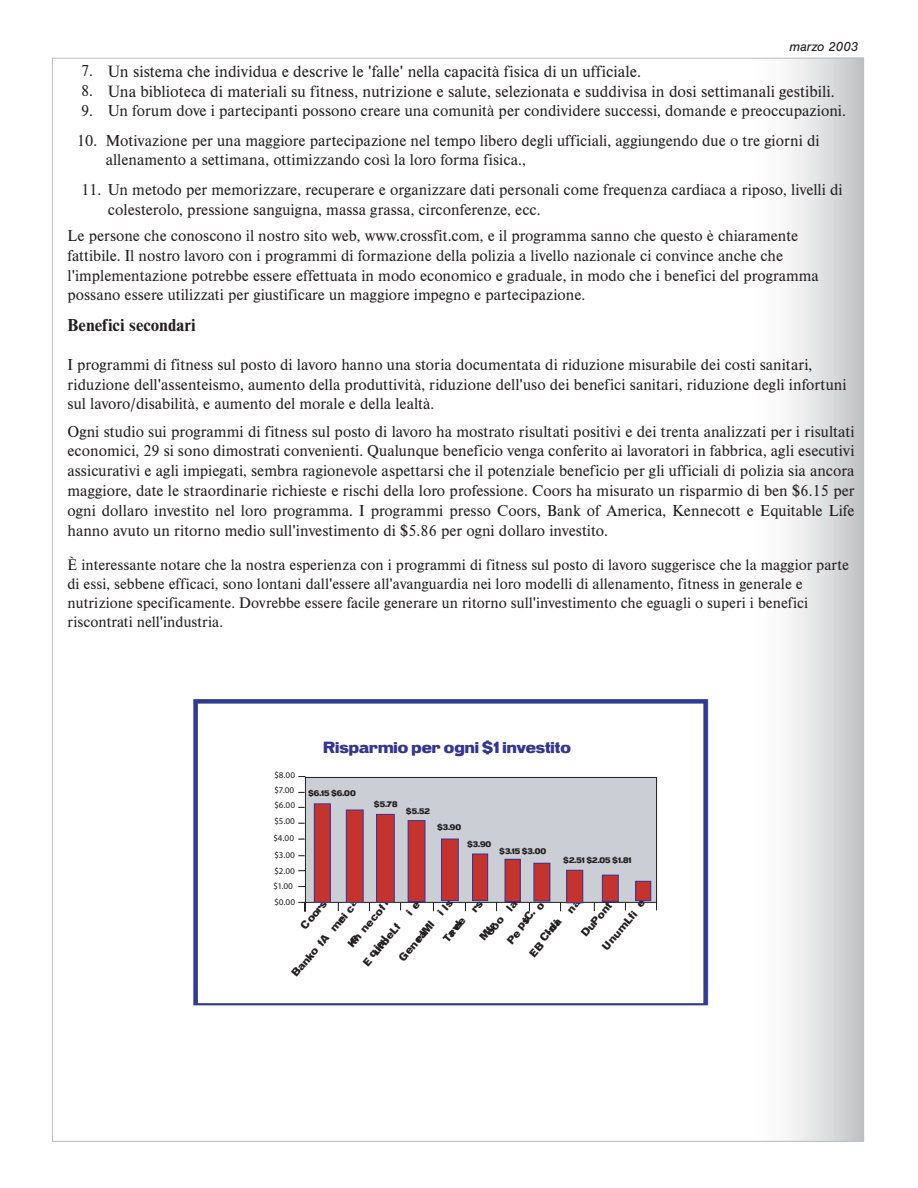
<style>
.page{position:relative;width:918px;height:1188px;background:#fff}
.page>*{position:absolute;margin:0;border:0;box-sizing:border-box;transform-origin:0 0}
.t1{font:700 18px "Nimbus Rom D";color:#231f20}
.t2{font:16.95px "Nimbus Rom D";color:#231f20}
.t3{font:16.5px/19.8px "Nimbus Rom D";color:#231f20}
.t4{font:16.35px/19.6px "Nimbus Rom D";color:#231f20}
.t5{font:15.9px/19.2px "Nimbus Rom D";color:#231f20}
.t6{font:800 14.1px "Pennypacker";color:#343696}
.t7{font:italic 13.5px "Nimbus San";color:#231f20}
.t8{font:800 9.45px/19.8px "Pennypacker";color:#231f20}
.t9{font:500 8.85px "Akagi Pro";color:#231f20}
.t10{font:800 7.05px "Pennypacker";color:#231f20}
.s1{font-size:16.5px}
</style>
<div class="page">
<img style="left:193px;top:699px;width:516px;height:306px">
<svg style="left:400px;top:901px;width:21px;height:14px"></svg>
<svg style="left:415px;top:931px;width:12px;height:13px"></svg>
<svg style="left:433px;top:900px;width:33px;height:37px"></svg>
<svg style="left:472px;top:900px;width:12px;height:13px"></svg>
<svg style="left:479px;top:922px;width:18px;height:18px"></svg>
<svg style="left:522px;top:917px;width:8px;height:8px"></svg>
<svg style="left:536px;top:902px;width:9px;height:9px"></svg>
<svg style="left:547px;top:920px;width:13px;height:14px"></svg>
<svg style="left:568px;top:900px;width:13px;height:13px"></svg>
<p class="t7" style="left:789px;top:39px;width:71px">marzo 2003</p>
<p class="t2" style="left:81px;top:60px;width:562px"><span class="s1">7.</span> Un sistema che individua e descrive le 'falle' nella capacità fisica di un ufficiale.</p>
<p class="t2" style="left:81px;top:80px;width:755px"><span class="s1">8.</span> Una biblioteca di materiali su fitness, nutrizione e salute, selezionata e suddivisa in dosi settimanali gestibili.</p>
<p class="t3" style="left:81px;top:100px;width:766px">9. Un forum dove i partecipanti possono creare una comunità per condividere successi, domande e preoccupazioni.</p>
<p class="t3" style="left:106px;top:130px;width:715px;text-indent:-29px">10. Motivazione per una maggiore partecipazione nel tempo libero degli ufficiali, aggiungendo due o tre giorni di allenamento a settimana, ottimizzando così la loro forma fisica.,</p>
<p class="t3" style="left:108px;top:179px;width:736px;text-indent:-27px">11. Un metodo per memorizzare, recuperare e organizzare dati personali come frequenza cardiaca a riposo, livelli di colesterolo, pressione sanguigna, massa grassa, circonferenze, ecc.</p>
<p class="t4" style="left:68px;top:225px;width:753px">Le persone che conoscono il nostro sito web, www.crossfit.com, e il programma sanno che questo è chiaramente fattibile. Il nostro lavoro con i programmi di formazione della polizia a livello nazionale ci convince anche che l'implementazione potrebbe essere effettuata in modo economico e graduale, in modo che i benefici del programma possano essere utilizzati per giustificare un maggiore impegno e partecipazione.</p>
<p class="t1" style="left:68px;top:313px;width:130px">Benefici secondari</p>
<p class="t3" style="left:68px;top:354px;width:781px">I programmi di fitness sul posto di lavoro hanno una storia documentata di riduzione misurabile dei costi sanitari, riduzione dell'assenteismo, aumento della produttività, riduzione dell'uso dei benefici sanitari, riduzione degli infortuni sul lavoro/disabilità, e aumento del morale e della lealtà.</p>
<p class="t3" style="left:68px;top:421px;width:789px;text-align:justify">Ogni studio sui programmi di fitness sul posto di lavoro ha mostrato risultati positivi e dei trenta analizzati per i risultati economici, 29 si sono dimostrati convenienti. Qualunque beneficio venga conferito ai lavoratori in fabbrica, agli esecutivi assicurativi e agli impiegati, sembra ragionevole aspettarsi che il potenziale beneficio per gli ufficiali di polizia sia ancora maggiore, date le straordinarie richieste e rischi della loro professione. Coors ha misurato un risparmio di ben $6.15 per ogni dollaro investito nel loro programma. I programmi presso Coors, Bank of America, Kennecott e Equitable Life hanno avuto un ritorno medio sull'investimento di $5.86 per ogni dollaro investito.</p>
<p class="t5" style="left:68px;top:555px;width:783px">È interessante notare che la nostra esperienza con i programmi di fitness sul posto di lavoro suggerisce che la maggior parte di essi, sebbene efficaci, sono lontani dall'essere all'avanguardia nei loro modelli di allenamento, fitness in generale e nutrizione specificamente. Dovrebbe essere facile generare un ritorno sull'investimento che eguagli o superi i benefici riscontrati nell'industria.</p>
<p class="t9" style="left:274px;top:770px;width:22px">$8.00</p>
<p class="t9" style="left:274px;top:785px;width:22px">$7.00</p>
<p class="t9" style="left:274px;top:800px;width:22px">$6.00</p>
<p class="t9" style="left:274px;top:816px;width:22px">$5.00</p>
<p class="t9" style="left:273px;top:832px;width:22px">$4.00</p>
<p class="t9" style="left:274px;top:850px;width:22px">$3.00</p>
<p class="t9" style="left:274px;top:866px;width:22px">$2.00</p>
<p class="t9" style="left:273px;top:881px;width:21px">$1.00</p>
<p class="t6" style="left:323px;top:737px;width:249px">Risparmio per ogni $1 investito</p>
<p class="t10" style="left:308px;top:788px;width:49px">$6.15 $6.00</p>
<p class="t10" style="left:374px;top:799px;width:25px">$5.78</p>
<p class="t10" style="left:406px;top:807px;width:26px">$5.52</p>
<p class="t10" style="left:437px;top:822px;width:26px">$3.90</p>
<p class="t10" style="left:467px;top:839px;width:26px">$3.90</p>
<p class="t10" style="left:499px;top:846px;width:49px">$3.15 $3.00</p>
<p class="t10" style="left:563px;top:855px;width:70px">$2.51 $2.05 $1.81</p>
<p class="t8" style="left:286px;top:969px;width:99px;rotate:-50deg">Banko fA mrei ca</p>
<p class="t8" style="left:342px;top:939px;width:59px;rotate:-50deg">Kne necof f</p>
<p class="t9" style="left:274px;top:897px;width:22px">$0.00</p>
<p class="t8" style="left:295px;top:921px;width:35px;rotate:-50deg">Coors</p>
<p class="t8" style="left:393px;top:953px;width:50px;rotate:-50deg">Gen r lMl</p>
<p class="t8" style="left:438px;top:934px;width:30px;rotate:-50deg">Ta ee</p>
<p class="t8" style="left:367px;top:947px;width:38px;rotate:-50deg">ut beLf</p>
<p class="t8" style="left:356px;top:957px;width:35px;rotate:-50deg">E q ia l</p>
<p class="t8" style="left:485px;top:922px;width:41px;text-indent:-7px;rotate:-50deg">ooo la<br>Pe p iC.</p>
<p class="t8" style="left:523px;top:948px;width:47px;rotate:-50deg">EB CI da</p>
<p class="t8" style="left:597px;top:942px;width:63px;rotate:-50deg">UnumLfi e</p>
<p class="t8" style="left:576px;top:928px;width:42px;rotate:-50deg">DuPont</p>
</div>
